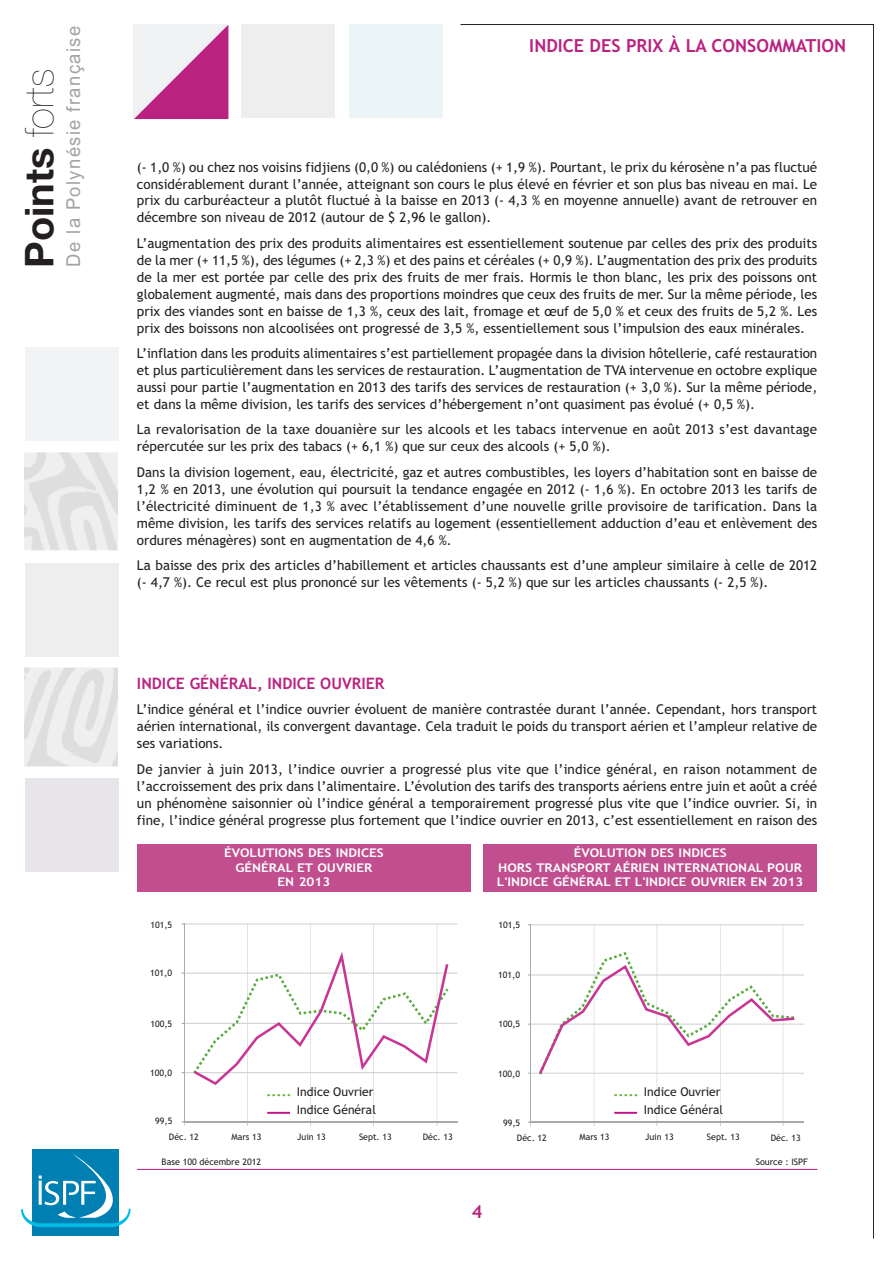
<style>
.page{position:relative;width:893px;height:1263px;background:#fff}
.page>*{position:absolute;margin:0;border:0;box-sizing:border-box;transform-origin:0 0}
.t1{font:700 39.75px "Helvetica Neue";color:#231f20}
.t2{font:19.2px "Arial";letter-spacing:.075em;color:#a2a3a7;scale:.96 1}
.t3{font:700 18px "Trebuchet MS";color:#ba2280}
.t4{font:700 15.75px "Trebuchet MS";color:#ba2280}
.t5{font:13.5px/17px "Trebuchet MS";color:#231f20;text-align:justify}
.t6{font:12.15px/17.7px "Trebuchet MS";color:#231f20}
.t7{font:700 12px/14.4px "Trebuchet MS";color:#fff;text-align:center;scale:1.12 1}
.t8{font:9px "Trebuchet MS";color:#231f20}
.t9{font:8.85px/16.2px "Trebuchet MS";color:#231f20}
.s1{font-weight:200}
</style>
<div class="page">
<div style="left:241px;top:25px;width:93px;height:93px;background:#eeeeef"></div>
<div style="left:349px;top:25px;width:93px;height:93px;background:#ebf4f7"></div>
<div style="left:25px;top:347px;width:93px;height:94px;background:#f2f3f4"></div>
<div style="left:25px;top:563px;width:93px;height:93px;background:#eeeeef"></div>
<div style="left:25px;top:778px;width:93px;height:94px;background:#e8e5ea"></div>
<div style="left:32px;top:1149px;width:87px;height:87px;background:#007fb2"></div>
<svg style="left:21px;top:1153px;width:110px;height:74px"></svg>
<svg style="left:134px;top:25px;width:94px;height:94px"></svg>
<img style="left:25px;top:452px;width:93px;height:99px">
<img style="left:25px;top:667px;width:93px;height:99px">
<hr style="left:184px;top:923px;width:273px;height:1px;background:#d1d2d4">
<hr style="left:184px;top:972px;width:273px;height:2px;background:#d1d2d4">
<hr style="left:184px;top:1023px;width:273px;height:1px;background:#d1d2d4">
<hr style="left:184px;top:1072px;width:273px;height:1px;background:#d1d2d4">
<hr style="left:437px;top:923px;width:1px;height:198px;background:#d1d2d4">
<hr style="left:373px;top:923px;width:1px;height:198px;background:#d1d2d4">
<hr style="left:310px;top:923px;width:1px;height:198px;background:#d1d2d4">
<hr style="left:247px;top:923px;width:1px;height:198px;background:#d1d2d4">
<hr style="left:184px;top:923px;width:1px;height:198px;background:#a8a9ad">
<hr style="left:184px;top:1121px;width:273px;height:1px;background:#a8a9ad">
<svg style="left:191px;top:947px;width:260px;height:140px"></svg>
<hr style="left:530px;top:924px;width:274px;height:1px;background:#d1d2d4">
<hr style="left:530px;top:974px;width:274px;height:1px;background:#d1d2d4">
<hr style="left:530px;top:1023px;width:274px;height:2px;background:#d1d2d4">
<hr style="left:530px;top:1073px;width:274px;height:1px;background:#d1d2d4">
<hr style="left:783px;top:924px;width:1px;height:198px;background:#d1d2d4">
<hr style="left:720px;top:924px;width:1px;height:198px;background:#d1d2d4">
<hr style="left:657px;top:924px;width:1px;height:198px;background:#d1d2d4">
<hr style="left:594px;top:924px;width:1px;height:198px;background:#d1d2d4">
<hr style="left:530px;top:924px;width:1px;height:198px;background:#a8a9ad">
<hr style="left:530px;top:1122px;width:274px;height:1px;background:#a8a9ad">
<svg style="left:537px;top:950px;width:260px;height:127px"></svg>
<svg style="left:267px;top:1094px;width:23px;height:2px"></svg>
<hr style="left:267px;top:1112px;width:23px;height:2px;background:#c51088">
<svg style="left:614px;top:1094px;width:23px;height:2px"></svg>
<hr style="left:614px;top:1112px;width:23px;height:2px;background:#c51088">
<div style="left:137px;top:844px;width:334px;height:48px;background:#c14e8f"></div>
<hr style="left:137px;top:1169px;width:680px;height:1px;background:#ba2280">
<div style="left:483px;top:844px;width:334px;height:48px;background:#c14e8f"></div>
<h1 class="t1" style="left:15px;top:268px;width:201px;rotate:-90deg">Points <span class="s1">forts</span></h1>
<h2 class="t2" style="left:61px;top:267px;width:252px;rotate:-90deg">De la Polynésie française</h2>
<h3 class="t3" style="left:529px;top:35px;width:318px">INDICE DES PRIX À LA CONSOMMATION</h3>
<p class="t5" style="left:137px;top:158px;width:682px">(- 1,0 %) ou chez nos voisins fidjiens (0,0 %) ou calédoniens (+ 1,9 %). Pourtant, le prix du kérosène n’a pas fluctué considérablement durant l’année, atteignant son cours le plus élevé en février et son plus bas niveau en mai. Le prix du carburéacteur a plutôt fluctué à la baisse en 2013 (- 4,3 % en moyenne annuelle) avant de retrouver en décembre son niveau de 2012 (autour de $ 2,96 le gallon).</p>
<p class="t5" style="left:137px;top:235px;width:682px">L’augmentation des prix des produits alimentaires est essentiellement soutenue par celles des prix des produits de la mer (+ 11,5 %), des légumes (+ 2,3 %) et des pains et céréales (+ 0,9 %). L’augmentation des prix des produits de la mer est portée par celle des prix des fruits de mer frais. Hormis le thon blanc, les prix des poissons ont globalement augmenté, mais dans des proportions moindres que ceux des fruits de mer. Sur la même période, les prix des viandes sont en baisse de 1,3 %, ceux des lait, fromage et œuf de 5,0 % et ceux des fruits de 5,2 %. Les prix des boissons non alcoolisées ont progressé de 3,5 %, essentiellement sous l’impulsion des eaux minérales.</p>
<p class="t5" style="left:137px;top:345px;width:682px">L’inflation dans les produits alimentaires s’est partiellement propagée dans la division hôtellerie, café restauration et plus particulièrement dans les services de restauration. L’augmentation de TVA intervenue en octobre explique aussi pour partie l’augmentation en 2013 des tarifs des services de restauration (+ 3,0 %). Sur la même période, et dans la même division, les tarifs des services d’hébergement n’ont quasiment pas évolué (+ 0,5 %).</p>
<p class="t5" style="left:137px;top:421px;width:682px">La revalorisation de la taxe douanière sur les alcools et les tabacs intervenue en août 2013 s’est davantage répercutée sur les prix des tabacs (+ 6,1 %) que sur ceux des alcools (+ 5,0 %).</p>
<p class="t5" style="left:137px;top:464px;width:682px">Dans la division logement, eau, électricité, gaz et autres combustibles, les loyers d’habitation sont en baisse de 1,2 % en 2013, une évolution qui poursuit la tendance engagée en 2012 (- 1,6 %). En octobre 2013 les tarifs de l’électricité diminuent de 1,3 % avec l’établissement d’une nouvelle grille provisoire de tarification. Dans la même division, les tarifs des services relatifs au logement (essentiellement adduction d’eau et enlèvement des ordures ménagères) sont en augmentation de 4,6 %.</p>
<p class="t5" style="left:137px;top:557px;width:682px">La baisse des prix des articles d’habillement et articles chaussants est d’une ampleur similaire à celle de 2012 (- 4,7 %). Ce recul est plus prononcé sur les vêtements (- 5,2 %) que sur les articles chaussants (- 2,5 %).</p>
<p class="t4" style="left:137px;top:674px;width:249px">INDICE GÉNÉRAL, INDICE OUVRIER</p>
<p class="t5" style="left:137px;top:701px;width:682px">L’indice général et l’indice ouvrier évoluent de manière contrastée durant l’année. Cependant, hors transport aérien international, ils convergent davantage. Cela traduit le poids du transport aérien et l’ampleur relative de ses variations.</p>
<p class="t5" style="left:137px;top:760px;width:682px">De janvier à juin 2013, l’indice ouvrier a progressé plus vite que l’indice général, en raison notamment de l’accroissement des prix dans l’alimentaire. L’évolution des tarifs des transports aériens entre juin et août a créé un phénomène saisonnier où l’indice général a temporairement progressé plus vite que l’indice ouvrier. Si, in fine, l’indice général progresse plus fortement que l’indice ouvrier en 2013, c’est essentiellement en raison des</p>
<p class="t7" style="left:224px;top:846px;width:144px">ÉVOLUTIONS DES INDICES<br>GÉNÉRAL ET OUVRIER<br>EN 2013</p>
<p class="t7" style="left:497px;top:846px;width:275px">ÉVOLUTION DES INDICES<br>HORS TRANSPORT AÉRIEN INTERNATIONAL POUR<br>L'INDICE GÉNÉRAL ET L'INDICE OUVRIER EN 2013</p>
<p class="t9" style="left:150px;top:917px;width:23px">101,5</p>
<p class="t9" style="left:498px;top:917px;width:23px">101,5</p>
<p class="t9" style="left:150px;top:965px;width:23px">101,0</p>
<p class="t9" style="left:498px;top:967px;width:23px">101,0</p>
<p class="t9" style="left:150px;top:1016px;width:23px">100,5</p>
<p class="t9" style="left:498px;top:1016px;width:23px">100,5</p>
<p class="t9" style="left:150px;top:1065px;width:23px">100,0</p>
<p class="t9" style="left:498px;top:1066px;width:23px">100,0</p>
<p class="t6" style="left:297px;top:1083px;width:81px">Indice Ouvrier<br>Indice Général</p>
<p class="t6" style="left:644px;top:1083px;width:81px">Indice Ouvrier<br>Indice Général</p>
<p class="t9" style="left:169px;top:1113px;width:31px;text-indent:-14px">99,5<br>Déc. 12</p>
<p class="t9" style="left:231px;top:1129px;width:32px">Mars 13</p>
<p class="t9" style="left:297px;top:1129px;width:30px">Juin 13</p>
<p class="t9" style="left:359px;top:1129px;width:34px">Sept. 13</p>
<p class="t9" style="left:423px;top:1129px;width:31px">Déc. 13</p>
<p class="t9" style="left:517px;top:1115px;width:32px;line-height:14.7px;text-indent:-14px">99,5<br>Déc. 12</p>
<p class="t9" style="left:579px;top:1129px;width:32px">Mars 13</p>
<p class="t9" style="left:645px;top:1129px;width:30px">Juin 13</p>
<p class="t9" style="left:707px;top:1129px;width:34px">Sept. 13</p>
<p class="t9" style="left:771px;top:1129px;width:32px">Déc. 13</p>
<p class="t8" style="left:162px;top:1156px;width:101px">Base 100 décembre 2012</p>
<p class="t8" style="left:756px;top:1156px;width:54px">Source : ISPF</p>
<h3 class="t3" style="left:472px;top:1201px;width:12px">4</h3>
</div>
